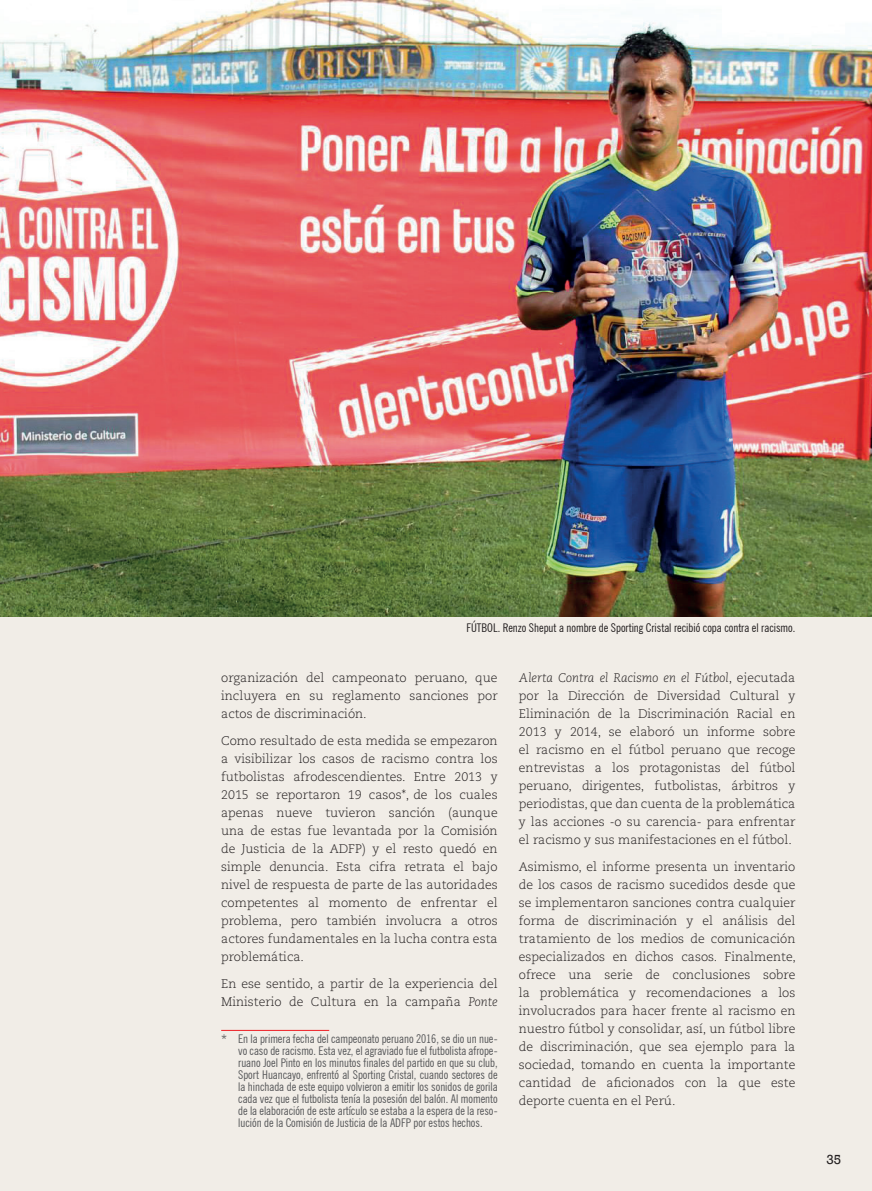
<style>
.page{position:relative;width:872px;height:1191px;background:#f1ede7}
.page>*{position:absolute;margin:0;border:0;box-sizing:border-box;transform-origin:0 0}
.t1{font:13.5px "Rockwell";color:#231f20}
.t2{font:300 12.45px/18px "Caecilia LT Std";color:#231f20;text-align:justify}
.t3{font:condensed 12px/12px "News Gothic BT";color:#57585a;text-align:justify}
.t4{font:condensed 12px "News Gothic BT";color:#231f20}
.s1{font-style:italic}
</style>
<div class="page">
<img style="left:0;top:0;width:872px;height:617px">
<hr style="left:221px;top:1030px;width:108px;height:1px;background:#ee1d23">
<p class="t4" style="left:466px;top:620px;width:330px">FÚTBOL. Renzo Sheput a nombre de Sporting Cristal recibió copa contra el racismo.</p>
<p class="t2" style="left:221px;top:669px;width:278px">organización del campeonato peruano, que incluyera en su reglamento sanciones por actos de discriminación.</p>
<p class="t2" style="left:221px;top:732px;width:278px">Como resultado de esta medida se empezaron a visibilizar los casos de racismo contra los futbolistas afrodescendientes. Entre 2013 y 2015 se reportaron 19 casos*, de los cuales apenas nueve tuvieron sanción (aunque una de estas fue levantada por la Comisión de Justicia de la ADFP) y el resto quedó en simple denuncia. Esta cifra retrata el bajo nivel de respuesta de parte de las autoridades competentes al momento de enfrentar el problema, pero también involucra a otros actores fundamentales en la lucha contra esta problemática.</p>
<p class="t2" style="left:221px;top:974px;width:278px">En ese sentido, a partir de la experiencia del<br>Ministerio de Cultura en la campaña <span class="s1">Ponte</span></p>
<p class="t3" style="left:238px;top:1032px;width:261px;text-indent:-17px">* En la primera fecha del campeonato peruano 2016, se dio un nue&shy;vo caso de racismo. Esta vez, el agraviado fue el futbolista afrope&shy;ruano Joel Pinto en los minutos finales del partido en que su club, Sport Huancayo, enfrentó al Sporting Cristal, cuando sectores de la hinchada de este equipo volvieron a emitir los sonidos de gorila cada vez que el futbolista tenía la posesión del balón. Al momento de la elaboración de este artículo se estaba a la espera de la reso&shy;lución de la Comisión de Justicia de la ADFP por estos hechos.</p>
<p class="t2" style="left:519px;top:669px;width:278px"><span class="s1">Alerta Contra el Racismo en el Fútbol</span>, ejecutada por la Dirección de Diversidad Cultural y Eliminación de la Discriminación Racial en 2013 y 2014, se elaboró un informe sobre el racismo en el fútbol peruano que recoge entrevistas a los protagonistas del fútbol peruano, dirigentes, futbolistas, árbitros y periodistas, que dan cuenta de la problemática y las acciones -o su carencia- para enfrentar el racismo y sus manifestaciones en el fútbol.</p>
<p class="t2" style="left:519px;top:858px;width:278px">Asimismo, el informe presenta un inventario de los casos de racismo sucedidos desde que se implementaron sanciones contra cualquier forma de discriminación y el análisis del tratamiento de los medios de comunicación especializados en dichos casos. Finalmente, ofrece una serie de conclusiones sobre la problemática y recomendaciones a los involucrados para hacer frente al racismo en nuestro fútbol y consolidar, así, un fútbol libre de discriminación, que sea ejemplo para la sociedad, tomando en cuenta la importante cantidad de aficionados con la que este deporte cuenta en el Perú.</p>
<p class="t1" style="left:826px;top:1151px;width:16px">35</p>
</div>
